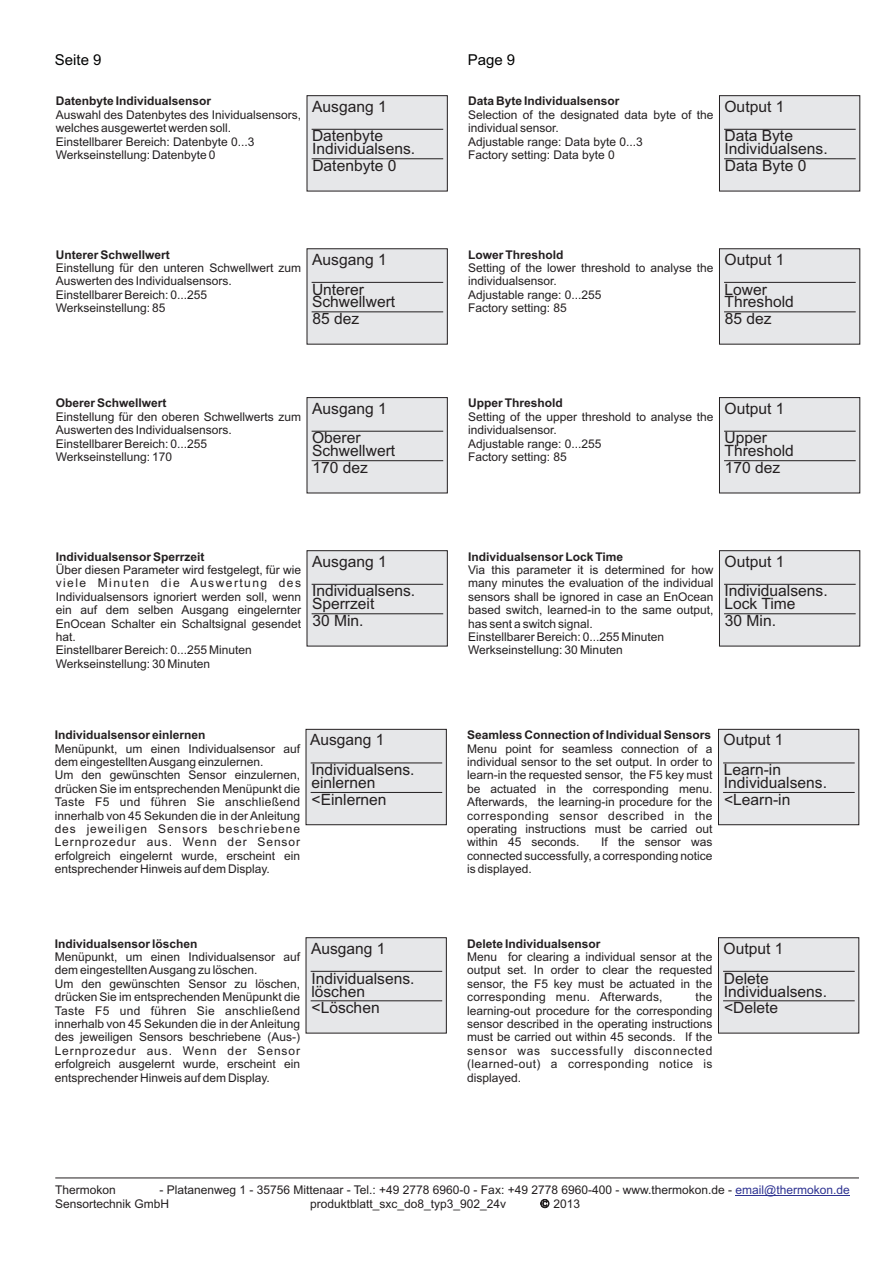
<style>
.page{position:relative;width:893px;height:1263px;background:#fff}
.page>*{position:absolute;margin:0;border:0;box-sizing:border-box;transform-origin:0 0}
.t1{font:15.6px/29.8px "Arial";color:#231f20}
.t2{font:15px "Arial";color:#010202}
.t3{font:12px/13.4px "Arial";color:#231f20}
.t4{font:700 12px "Arial";color:#231f20}
.s1{color:#2d3291}
</style>
<div class="page">
<svg style="left:307px;top:95px;width:141px;height:96px;background:#dfdfe1"></svg>
<hr style="left:312px;top:129px;width:131px;height:1px;background:#231f20">
<hr style="left:312px;top:159px;width:131px;height:1px;background:#231f20">
<svg style="left:307px;top:248px;width:141px;height:96px;background:#dfe0e2"></svg>
<hr style="left:312px;top:282px;width:131px;height:1px;background:#231f20">
<hr style="left:312px;top:312px;width:131px;height:1px;background:#231f20">
<svg style="left:719px;top:95px;width:141px;height:96px;background:#dddddf"></svg>
<hr style="left:724px;top:129px;width:132px;height:1px;background:#231f20">
<hr style="left:724px;top:159px;width:132px;height:1px;background:#231f20">
<svg style="left:719px;top:248px;width:141px;height:96px;background:#dddee0"></svg>
<hr style="left:724px;top:282px;width:132px;height:1px;background:#231f20">
<hr style="left:724px;top:312px;width:132px;height:1px;background:#231f20">
<svg style="left:307px;top:397px;width:141px;height:96px;background:#dfe0e2"></svg>
<hr style="left:312px;top:431px;width:131px;height:1px;background:#231f20">
<hr style="left:312px;top:460px;width:131px;height:1px;background:#231f20">
<svg style="left:307px;top:550px;width:141px;height:96px;background:#e0e0e2"></svg>
<hr style="left:312px;top:584px;width:131px;height:1px;background:#231f20">
<hr style="left:312px;top:613px;width:131px;height:1px;background:#231f20">
<svg style="left:719px;top:397px;width:141px;height:96px;background:#dddee0"></svg>
<hr style="left:724px;top:431px;width:132px;height:1px;background:#231f20">
<hr style="left:724px;top:460px;width:132px;height:1px;background:#231f20">
<svg style="left:719px;top:550px;width:141px;height:96px;background:#dddee0"></svg>
<hr style="left:724px;top:584px;width:132px;height:1px;background:#231f20">
<hr style="left:724px;top:613px;width:132px;height:1px;background:#231f20">
<div style="left:306px;top:729px;width:141px;height:96px;background:#e6e7e9"></div>
<svg style="left:306px;top:937px;width:141px;height:96px;background:#e0e0e2"></svg>
<hr style="left:311px;top:763px;width:131px;height:1px;background:#231f20">
<hr style="left:311px;top:792px;width:131px;height:1px;background:#231f20">
<hr style="left:311px;top:971px;width:131px;height:1px;background:#231f20">
<hr style="left:311px;top:1000px;width:131px;height:1px;background:#231f20">
<div style="left:718px;top:729px;width:141px;height:96px;background:#e6e7e9"></div>
<svg style="left:718px;top:937px;width:141px;height:96px;background:#dddee0"></svg>
<hr style="left:723px;top:763px;width:132px;height:1px;background:#231f20">
<hr style="left:723px;top:792px;width:132px;height:1px;background:#231f20">
<hr style="left:723px;top:971px;width:132px;height:1px;background:#231f20">
<hr style="left:723px;top:1000px;width:132px;height:1px;background:#231f20">
<hr style="left:55px;top:1177px;width:804px;height:1px;background:#231f20">
<svg style="left:540px;top:1199px;width:9px;height:9px"></svg>
<hr style="left:735px;top:1195px;width:115px;height:1px;background:#2d3291">
<p class="t2" style="left:55px;top:54px;width:48px">Seite 9</p>
<p class="t2" style="left:468px;top:54px;width:49px">Page 9</p>
<p class="t4" style="left:56px;top:97px;width:157px">Datenbyte Individualsensor</p>
<p class="t3" style="left:56px;top:109px;width:247px">Auswahl des Datenbytes des Inividualsensors, welches ausgewertet werden soll.<br>Einstellbarer Bereich: Datenbyte 0...3<br>Werkseinstellung: Datenbyte 0</p>
<h1 class="t1" style="left:312px;top:93px;width:86px">Ausgang 1<br>Datenbyte<br>Datenbyte 0</h1>
<h1 class="t1" style="left:312px;top:135px;width:105px">Individualsens.</h1>
<p class="t4" style="left:56px;top:250px;width:116px">Unterer Schwellwert</p>
<p class="t3" style="left:56px;top:262px;width:247px">Einstellung für den unteren Schwellwert zum Auswerten des Individualsensors.<br>Einstellbarer Bereich: 0...255<br>Werkseinstellung: 85</p>
<h1 class="t1" style="left:312px;top:246px;width:76px">Ausgang 1<br>Unterer<br>85 dez</h1>
<h1 class="t1" style="left:312px;top:288px;width:85px">Schwellwert</h1>
<p class="t4" style="left:56px;top:399px;width:112px">Oberer Schwellwert</p>
<p class="t3" style="left:56px;top:411px;width:247px">Einstellung für den oberen Schwellwerts zum Auswerten des Individualsensors.<br>Einstellbarer Bereich: 0...255<br>Werkseinstellung: 170</p>
<h1 class="t1" style="left:312px;top:395px;width:76px">Ausgang 1<br>Oberer<br>170 dez</h1>
<h1 class="t1" style="left:312px;top:437px;width:85px">Schwellwert</h1>
<p class="t4" style="left:56px;top:552px;width:150px">Individualsensor Sperrzeit</p>
<p class="t3" style="left:56px;top:564px;width:247px">Über diesen Parameter wird festgelegt, für wie viele Minuten die Auswertung des Individualsensors ignoriert werden soll, wenn ein auf dem selben Ausgang eingelernter EnOcean Schalter ein Schaltsignal gesendet hat.<br>Einstellbarer Bereich: 0...255 Minuten Werkseinstellung: 30 Minuten</p>
<h1 class="t1" style="left:312px;top:548px;width:105px">Ausgang 1<br>Individualsens.<br>30 Min.</h1>
<h1 class="t1" style="left:312px;top:590px;width:64px">Sperrzeit</h1>
<p class="t4" style="left:55px;top:730px;width:152px">Individualsensor einlernen</p>
<p class="t3" style="left:55px;top:743px;width:247px">Menüpunkt, um einen Individualsensor auf dem eingestellten Ausgang einzulernen.<br>Um den gewünschten Sensor einzulernen, drücken Sie im entsprechenden Menüpunkt die Taste F5 und führen Sie anschließend innerhalb von 45 Sekunden die in der Anleitung des jeweiligen Sensors beschriebene Lernprozedur aus. Wenn der Sensor erfolgreich eingelernt wurde, erscheint ein entsprechender Hinweis auf dem Display.</p>
<h1 class="t1" style="left:310px;top:726px;width:106px">Ausgang 1<br>Individualsens.</h1>
<h1 class="t1" style="left:311px;top:776px;width:77px;line-height:16.5px">einlernen &lt;Einlernen</h1>
<p class="t4" style="left:55px;top:939px;width:144px">Individualsensor löschen</p>
<p class="t3" style="left:55px;top:951px;width:247px">Menüpunkt, um einen Individualsensor auf dem eingestellten Ausgang zu löschen.<br>Um den gewünschten Sensor zu löschen, drücken Sie im entsprechenden Menüpunkt die Taste F5 und führen Sie anschließend innerhalb von 45 Sekunden die in der Anleitung des jeweiligen Sensors beschriebene (Aus-)<br>Lernprozedur aus. Wenn der Sensor erfolgreich ausgelernt wurde, erscheint ein entsprechender Hinweis auf dem Display.</p>
<h1 class="t1" style="left:311px;top:934px;width:105px">Ausgang 1<br>Individualsens.</h1>
<h1 class="t1" style="left:311px;top:984px;width:70px;line-height:16.5px">löschen &lt;Löschen</h1>
<p class="t4" style="left:468px;top:97px;width:153px">Data Byte Individualsensor</p>
<p class="t3" style="left:468px;top:109px;width:247px">Selection of the designated data byte of the individual sensor.<br>Adjustable range: Data byte 0...3<br>Factory setting: Data byte 0</p>
<h1 class="t1" style="left:724px;top:93px;width:83px">Output 1<br>Data Byte<br>Data Byte 0</h1>
<h1 class="t1" style="left:724px;top:135px;width:105px">Individualsens.</h1>
<p class="t4" style="left:468px;top:250px;width:97px">Lower Threshold</p>
<p class="t3" style="left:468px;top:262px;width:247px">Setting of the lower threshold to analyse the individualsensor.<br>Adjustable range: 0...255<br>Factory setting: 85</p>
<h1 class="t1" style="left:724px;top:246px;width:62px">Output 1<br>Lower<br>85 dez</h1>
<h1 class="t1" style="left:724px;top:288px;width:71px">Threshold</h1>
<p class="t4" style="left:468px;top:399px;width:96px">Upper Threshold</p>
<p class="t3" style="left:468px;top:411px;width:247px">Setting of the upper threshold to analyse the individualsensor.<br>Adjustable range: 0...255<br>Factory setting: 85</p>
<h1 class="t1" style="left:724px;top:395px;width:62px">Output 1<br>Upper<br>170 dez</h1>
<h1 class="t1" style="left:724px;top:437px;width:71px">Threshold</h1>
<p class="t4" style="left:468px;top:552px;width:157px">Individualsensor Lock Time</p>
<p class="t3" style="left:468px;top:564px;width:247px">Via this parameter it is determined for how many minutes the evaluation of the individual sensors shall be ignored in case an EnOcean based switch, learned-in to the same output, has sent a switch signal.<br>Einstellbarer Bereich: 0...255 Minuten Werkseinstellung: 30 Minuten</p>
<h1 class="t1" style="left:724px;top:548px;width:105px">Output 1<br>Individualsens.<br>30 Min.</h1>
<h1 class="t1" style="left:724px;top:590px;width:73px">Lock Time</h1>
<p class="t4" style="left:467px;top:730px;width:246px">Seamless Connection of Individual Sensors</p>
<p class="t3" style="left:467px;top:743px;width:247px;text-align:justify">Menu point for seamless connection of a individual sensor to the set output. In order to learn-in the requested sensor, the F5 key must be actuated in the corresponding menu.<br>Afterwards, the learning-in procedure for the corresponding sensor described in the operating instructions must be carried out within 45 seconds.</p>
<p class="t3" style="left:467px;top:837px;width:247px;text-align:justify;text-indent:134px">If the sensor was connected successfully, a corresponding notice is displayed.</p>
<h1 class="t1" style="left:724px;top:726px;width:61px">Output 1<br>Learn-in</h1>
<h1 class="t1" style="left:724px;top:776px;width:105px;line-height:16.5px">Individualsens. &lt;Learn-in</h1>
<p class="t4" style="left:467px;top:939px;width:135px">Delete Individualsensor</p>
<p class="t3" style="left:467px;top:951px;width:247px;text-align:justify">Menu for clearing a individual sensor at the output set. In order to clear the requested sensor, the F5 key must be actuated in the corresponding menu. Afterwards,</p>
<p class="t3" style="left:467px;top:991px;width:247px;text-align:justify;text-indent:228px">the learning-out procedure for the corresponding sensor described in the operating instructions must be carried out within 45 seconds. If the sensor was successfully disconnected (learned-out) a corresponding notice is displayed.</p>
<h1 class="t1" style="left:724px;top:935px;width:61px">Output 1<br>Delete &lt;Delete</h1>
<h1 class="t1" style="left:724px;top:977px;width:105px">Individualsens.</h1>
<p class="t3" style="left:55px;top:1184px;width:796px;text-indent:104px">- Platanenweg 1 - 35756 Mittenaar - Tel.: +49 2778 6960-0 - Fax: +49 2778 6960-400 - www.thermokon.de - <span class="s1">email@thermokon.de<br></span>Sensortechnik GmbH</p>
<p class="t3" style="left:55px;top:1184px;width:62px">Thermokon</p>
<p class="t3" style="left:310px;top:1198px;width:198px">produktblatt_sxc_do8_typ3_902_24v</p>
<p class="t3" style="left:553px;top:1198px;width:28px">2013</p>
</div>
